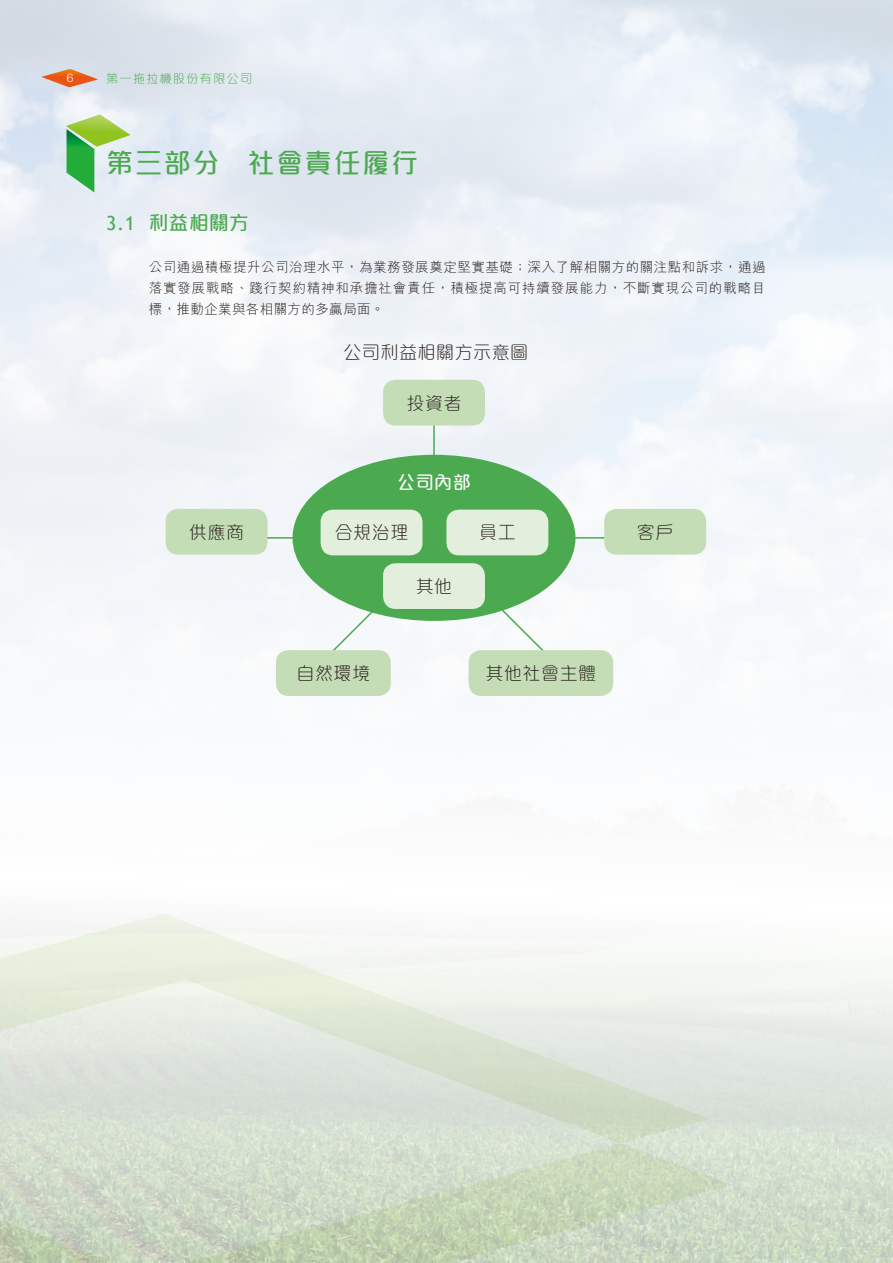
<style>
.page{position:relative;width:893px;height:1263px;background:#fff}
.page>*{position:absolute;margin:0;border:0;box-sizing:border-box;transform-origin:0 0}
.t1{font:500 27px "M Elle HK";letter-spacing:.065em;color:#4ba94f}
.t2{font:500 19.5px "M Elle HK";letter-spacing:.03em;color:#4ba94f}
.t3{font:300 18px "M Elle HK";letter-spacing:.03em;color:#231916}
.t4{font:500 18px "M Elle HK";color:#fff}
.t5{font:300 13.5px/21px "M Hei HK";letter-spacing:.065em;color:#231916;text-align:justify}
.t6{font:300 12px "M Elle HK";letter-spacing:.115em;color:#4ba94f}
.t7{font:300 12px "Helvetica Neue LT Std";color:#fff}
.s1{font-family:"Trebuchet MS";font-weight:400}
</style>
<div class="page">
<img style="left:0;top:0;width:893px;height:1263px">
<svg style="left:41px;top:69px;width:57px;height:18px"></svg>
<svg style="left:66px;top:114px;width:65px;height:79px;background:#a7d5a0"></svg>
<hr style="left:242px;top:537px;width:392px;height:2px;background:#4ba94f">
<hr style="left:433px;top:400px;width:2px;height:84px;background:#4ba94f">
<div style="left:325px;top:595px;width:64px;height:60px;background:#f6f8fb"></div>
<svg style="left:488px;top:595px;width:63px;height:55px"></svg>
<div style="left:293px;top:455px;width:282px;height:166px;background:#4ba94f;border-radius:50%"></div>
<div style="left:383px;top:380px;width:102px;height:45px;background:#c4ddb7;border-radius:12px"></div>
<div style="left:383px;top:563px;width:102px;height:46px;background:#e3efdd;border-radius:12px"></div>
<div style="left:604px;top:509px;width:102px;height:46px;background:#c4ddb7;border-radius:12px"></div>
<div style="left:446px;top:510px;width:102px;height:45px;background:#e3efdd;border-radius:12px"></div>
<div style="left:321px;top:510px;width:101px;height:45px;background:#e3efdd;border-radius:12px"></div>
<div style="left:166px;top:509px;width:101px;height:46px;background:#c4ddb7;border-radius:12px"></div>
<div style="left:276px;top:650px;width:115px;height:46px;background:#c4ddb7;border-radius:12px"></div>
<div style="left:469px;top:650px;width:144px;height:46px;background:#c4ddb7;border-radius:12px"></div>
<p class="t7" style="left:67px;top:71px;width:8px">6</p>
<p class="t6" style="left:106px;top:72px;width:147px">第一拖拉機股份有限公司</p>
<h1 class="t1" style="left:106px;top:149px;width:313px">第三部分 社會責任履行</h1>
<h2 class="t2" style="left:106px;top:213px;width:144px"><span class="s1">3.1</span> 利益相關方</h2>
<p class="t5" style="left:149px;top:256px;width:618px">公司通過積極提升公司治理水平，為業務發展奠定堅實基礎；深入了解相關方的關注點和訴求，通過落實發展戰略、踐行契約精神和承擔社會責任，積極提高可持續發展能力，不斷實現公司的戰略目標，推動企業與各相關方的多贏局面。</p>
<h3 class="t3" style="left:343px;top:343px;width:186px">公司利益相關方示意圖</h3>
<h3 class="t3" style="left:406px;top:394px;width:57px">投資者</h3>
<h3 class="t4" style="left:397px;top:473px;width:75px">公司內部</h3>
<h3 class="t3" style="left:189px;top:523px;width:57px">供應商</h3>
<h3 class="t3" style="left:637px;top:523px;width:38px">客戶</h3>
<h3 class="t3" style="left:335px;top:524px;width:75px">合規治理</h3>
<h3 class="t3" style="left:479px;top:524px;width:38px">員工</h3>
<h3 class="t3" style="left:416px;top:577px;width:38px">其他</h3>
<h3 class="t3" style="left:296px;top:664px;width:75px">自然環境</h3>
<h3 class="t3" style="left:486px;top:664px;width:112px">其他社會主體</h3>
</div>
